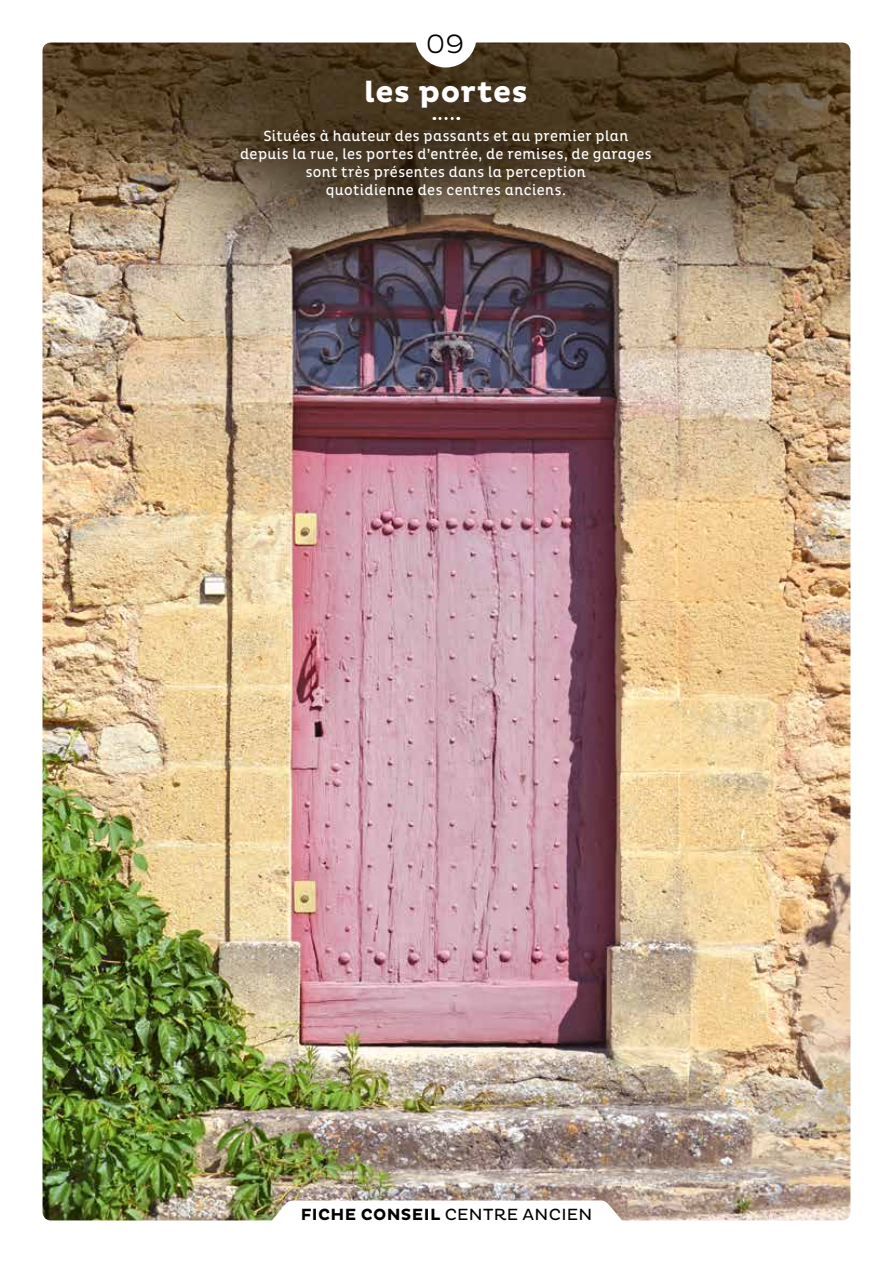
<style>
.page{position:relative;width:893px;height:1263px;background:#fff}
.page>*{position:absolute;margin:0;border:0;box-sizing:border-box;transform-origin:0 0}
.t1{font:700 30px "Pluto";letter-spacing:.02em;color:#fff}
.t2{font:300 27px "Pluto";color:#000}
.t3{font:700 16.5px "Pluto";letter-spacing:.02em;color:#000}
.t4{font:condensed 15px/18px "Pluto";letter-spacing:.025em;color:#fff;text-align:center}
.s1{font-weight:400}
</style>
<div class="page">
<img style="left:43px;top:43px;width:807px;height:1177px">
<div style="left:415px;top:6px;width:61px;height:62px;background:#fff;border-radius:50%"></div>
<svg style="left:434px;top:117px;width:25px;height:3px"></svg>
<svg style="left:270px;top:1200px;width:354px;height:21px"></svg>
<h2 class="t2" style="left:426px;top:28px;width:40px">09</h2>
<h1 class="t1" style="left:364px;top:75px;width:165px">les portes</h1>
<p class="t4" style="left:240px;top:127px;width:413px">Situées à hauteur des passants et au premier plan depuis la rue, les portes d’entrée, de remises, de garages sont très présentes dans la perception<br>quotidienne des centres anciens.</p>
<p class="t3" style="left:301px;top:1205px;width:293px">FICHE CONSEIL <span class="s1">CENTRE ANCIEN</span></p>
</div>
